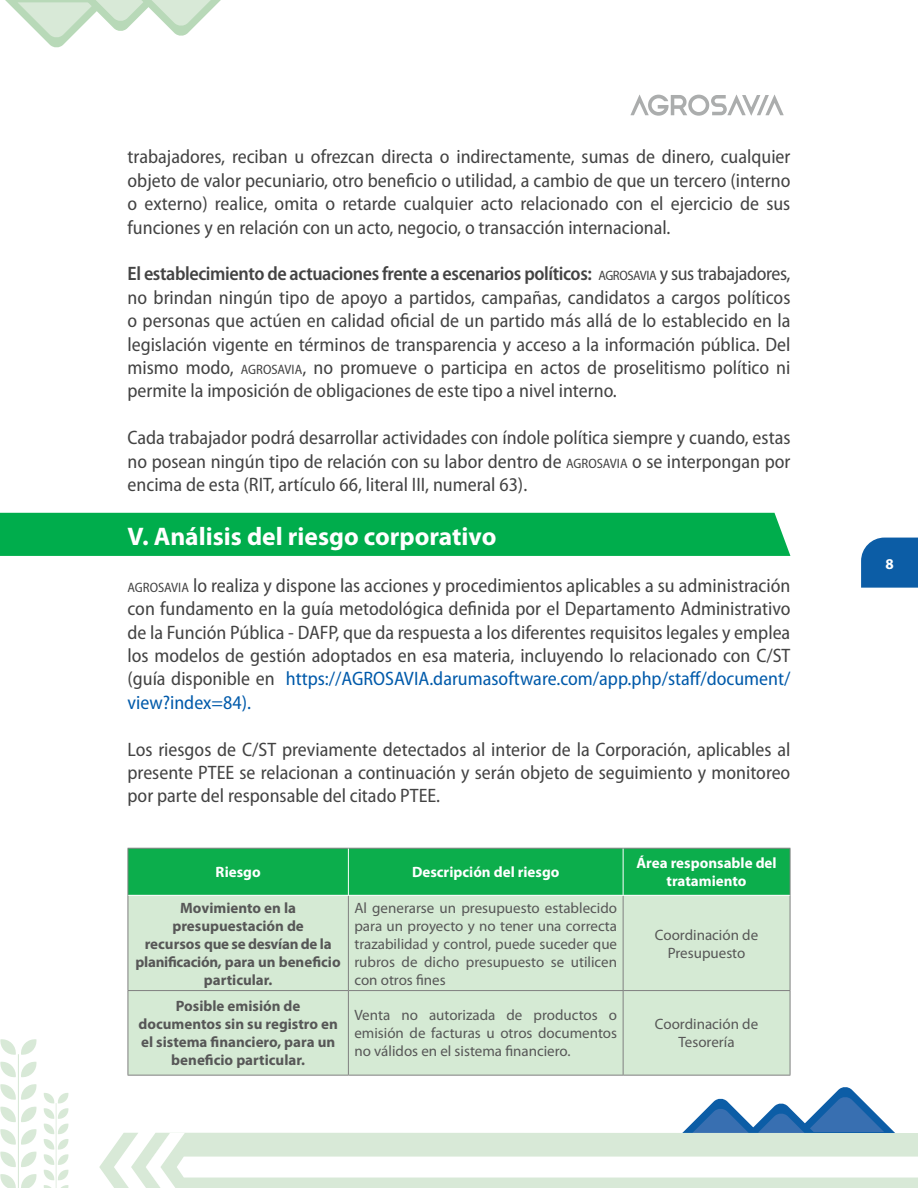
<style>
.page{position:relative;width:918px;height:1188px;background:#fff}
.page>*{position:absolute;margin:0;border:0;box-sizing:border-box;transform-origin:0 0}
.t1{font:700 25.5px "Myriad Pro";color:#fff}
.t2{font:semi-condensed 19.5px/23.4px "Myriad Pro";color:#434343;text-align:justify}
.t3{font:15px/18px "Myriad Pro";color:#575757;text-align:justify}
.t4{font:700 15px/18px "Myriad Pro";color:#575757;text-align:center}
.t5{font:700 15px/18px "Myriad Pro";color:#fff;text-align:center}
.s1{font-weight:600}
.s2{font-size:13.65px}
.s3{color:#015aaa}
</style>
<div class="page">
<div style="left:0;top:513px;width:790px;height:43px;background:#00ad4c"></div>
<svg style="left:6px;top:1px;width:214px;height:47px"></svg>
<svg style="left:0;top:1039px;width:37px;height:149px"></svg>
<svg style="left:43px;top:1093px;width:26px;height:95px"></svg>
<svg style="left:99px;top:1087px;width:819px;height:101px"></svg>
<svg style="left:861px;top:538px;width:57px;height:50px;background:#1764aa"></svg>
<svg style="left:630px;top:95px;width:154px;height:21px"></svg>
<div style="left:129px;top:849px;width:661px;height:46px;background:#0cae4c"></div>
<div style="left:129px;top:896px;width:661px;height:179px;background:#d5ead4"></div>
<hr style="left:128px;top:848px;width:220px;height:1px;background:#808080">
<hr style="left:128px;top:849px;width:1px;height:46px;background:#808080">
<hr style="left:348px;top:848px;width:275px;height:1px;background:#808080">
<hr style="left:623px;top:848px;width:167px;height:1px;background:#808080">
<hr style="left:790px;top:849px;width:1px;height:46px;background:#808080">
<hr style="left:128px;top:895px;width:1px;height:95px;background:#808080">
<hr style="left:348px;top:896px;width:1px;height:94px;background:#808080">
<hr style="left:623px;top:896px;width:1px;height:94px;background:#808080">
<hr style="left:790px;top:895px;width:1px;height:95px;background:#808080">
<hr style="left:128px;top:990px;width:220px;height:1px;background:#808080">
<hr style="left:128px;top:991px;width:1px;height:84px;background:#808080">
<hr style="left:348px;top:990px;width:275px;height:1px;background:#808080">
<hr style="left:348px;top:991px;width:1px;height:84px;background:#808080">
<hr style="left:623px;top:990px;width:167px;height:1px;background:#808080">
<hr style="left:623px;top:991px;width:1px;height:84px;background:#808080">
<hr style="left:790px;top:991px;width:1px;height:84px;background:#808080">
<hr style="left:128px;top:1075px;width:220px;height:1px;background:#808080">
<hr style="left:348px;top:1075px;width:275px;height:1px;background:#808080">
<hr style="left:623px;top:1075px;width:167px;height:1px;background:#808080">
<hr style="left:348px;top:849px;width:1px;height:46px;background:#fff">
<hr style="left:623px;top:849px;width:1px;height:46px;background:#fff">
<hr style="left:128px;top:895px;width:220px;height:1px;background:#fff">
<p class="t2" style="left:128px;top:145px;width:664px">trabajadores, reciban u ofrezcan directa o indirectamente, sumas de dinero, cualquier objeto de valor pecuniario, otro beneficio o utilidad, a cambio de que un tercero (interno o externo) realice, omita o retarde cualquier acto relacionado con el ejercicio de sus funciones y en relación con un acto, negocio, o transacción internacional.</p>
<p class="t2" style="left:128px;top:262px;width:664px"><span class="s1">El establecimiento de actuaciones frente a escenarios políticos:</span> <span class="s2">AGROSAVIA</span> y sus trabajadores, no brindan ningún tipo de apoyo a partidos, campañas, candidatos a cargos políticos o personas que actúen en calidad oficial de un partido más allá de lo establecido en la legislación vigente en términos de transparencia y acceso a la información pública. Del mismo modo, <span class="s2">AGROSAVIA</span>, no promueve o participa en actos de proselitismo político ni permite la imposición de obligaciones de este tipo a nivel interno.</p>
<p class="t2" style="left:128px;top:426px;width:664px">Cada trabajador podrá desarrollar actividades con índole política siempre y cuando, estas no posean ningún tipo de relación con su labor dentro de <span class="s2">AGROSAVIA</span> o se interpongan por encima de esta (RIT, artículo 66, literal III, numeral 63).</p>
<h1 class="t1" style="left:128px;top:520px;width:370px">V. Análisis del riesgo corporativo</h1>
<p class="t2" style="left:128px;top:573px;width:664px"><span class="s2">AGROSAVIA</span> lo realiza y dispone las acciones y procedimientos aplicables a su administración con fundamento en la guía metodológica definida por el Departamento Administrativo de la Función Pública - DAFP, que da respuesta a los diferentes requisitos legales y emplea los modelos de gestión adoptados en esa materia, incluyendo lo relacionado con C/ST (guía disponible en <span class="s3">https://AGROSAVIA.darumasoftware.com/app.php/staff/document/ view?index=84).</span></p>
<p class="t2" style="left:128px;top:737px;width:664px">Los riesgos de C/ST previamente detectados al interior de la Corporación, aplicables al presente PTEE se relacionan a continuación y serán objeto de seguimiento y monitoreo por parte del responsable del citado PTEE.</p>
<p class="t5" style="left:216px;top:863px;width:47px">Riesgo</p>
<p class="t5" style="left:412px;top:863px;width:149px">Descripción del riesgo</p>
<p class="t5" style="left:637px;top:854px;width:142px">Área responsable del tratamiento</p>
<p class="t4" style="left:136px;top:898px;width:207px">Movimiento en la presupuestación de<br>recursos que se desvían de la planificación, para un beneficio particular.</p>
<p class="t3" style="left:354px;top:898px;width:264px">Al generarse un presupuesto establecido para un proyecto y no tener una correcta trazabilidad y control, puede suceder que rubros de dicho presupuesto se utilicen con otros fines</p>
<p class="t3" style="left:655px;top:925px;width:105px;text-align:center">Coordinación de<br>Presupuesto</p>
<p class="t4" style="left:138px;top:997px;width:201px">Posible emisión de documentos sin su registro en el sistema financiero, para un beneficio particular.</p>
<p class="t3" style="left:354px;top:1006px;width:264px">Venta no autorizada de productos o emisión de facturas u otros documentos no válidos en el sistema financiero.</p>
<p class="t3" style="left:655px;top:1015px;width:105px;text-align:center">Coordinación de<br>Tesorería</p>
<p class="t5" style="left:885px;top:555px;width:10px">8</p>
</div>
